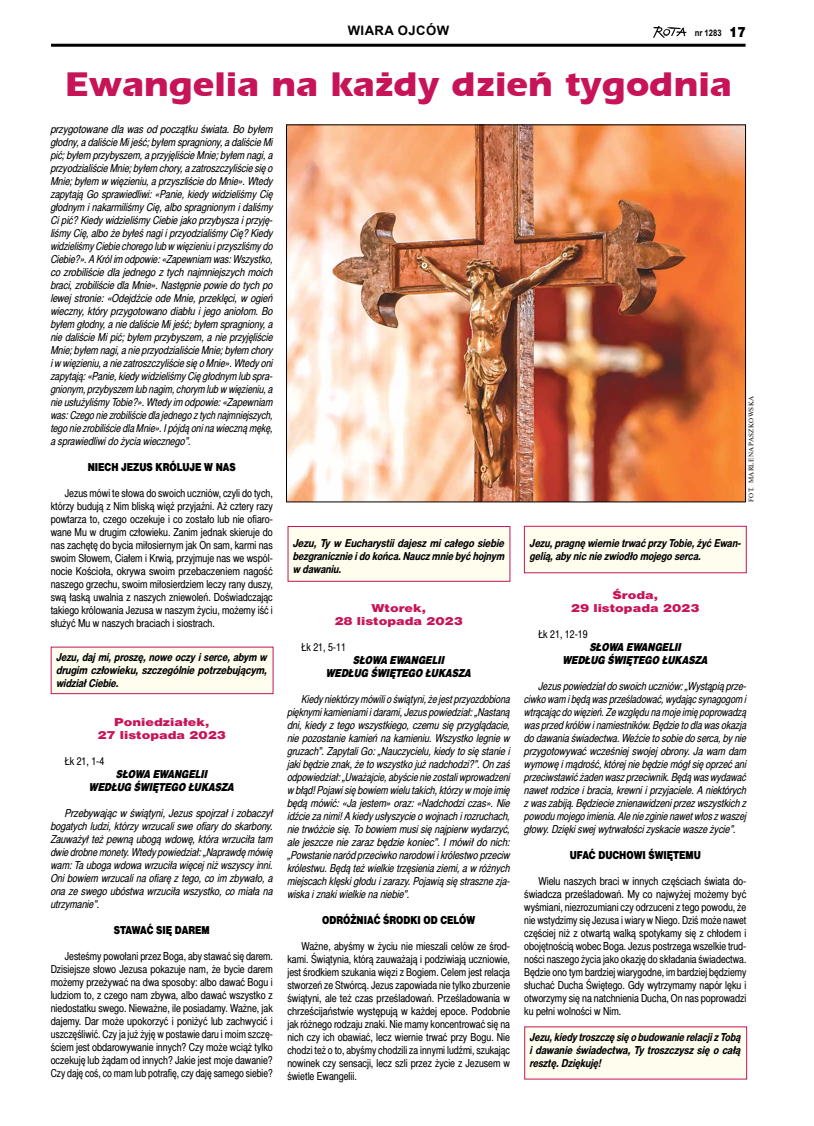
<style>
.page{position:relative;width:814px;height:1126px;background:#fff}
.page>*{position:absolute;margin:0;border:0;box-sizing:border-box;transform-origin:0 0}
.t1{font:700 36px "Erie";color:#c71458}
.t2{font:700 13px "Arial";letter-spacing:.035em;color:#000}
.t3{font:11px/13px "Switzer Cnd EFN";color:#000;text-align:justify}
.t4{font:italic 11px/13px "Switzer Cnd EFN";color:#000;text-align:justify;scale:1.04 1}
.t5{font:italic 11px/13px "Switzer Cnd EFN";color:#000;text-align:justify}
.t6{font:italic 700 11px/13px "Switzer Cnd EFN";color:#000;text-align:justify}
.t7{font:italic 11px/13px "Switzer Cnd EFN Black";color:#000;text-align:center}
.t8{font:italic 700 11px/13px "Switzer Cnd EFN";color:#000;text-align:justify;scale:1.04 1}
.t9{font:11px "Switzer Cnd EFN Black";color:#000}
.t10{font:11px/13px "Switzer Ext EFN Black";color:#c71458;text-align:center}
.t11{font:700 9px "Arial";color:#000;scale:.85 1}
.t12{font:7px "Times New Roman";letter-spacing:.035em;color:#000}
.s1{font-family:"Switzer EFN Black";font-weight:400;font-size:14px}
</style>
<div class="page">
<img style="left:653px;top:27px;width:33px;height:11px">
<hr style="left:51px;top:44px;width:694px;height:3px;background:#000">
<div style="left:524px;top:1026px;width:222px;height:53px;background:#fffdee"></div>
<div style="left:51px;top:647px;width:222px;height:46px;background:#fffdee"></div>
<div style="left:288px;top:526px;width:222px;height:55px;background:#fffdee;border:1px solid #c71458"></div>
<div style="left:524px;top:526px;width:222px;height:47px;background:#fffdee;border:1px solid #c71458"></div>
<img style="left:288px;top:127px;width:455px;height:373px">
<p class="t2" style="left:348px;top:22px;width:103px">WIARA OJCÓW</p>
<h1 class="t1" style="left:65px;top:65px;width:668px">Ewangelia na każdy dzień tygodnia</h1>
<p class="t11" style="left:694px;top:26px;width:62px">NR 1283 <span class="s1">17</span></p>
<p class="t4" style="left:51px;top:123px;width:215px">przygotowane dla was od początku świata. Bo byłem głodny, a daliście Mi jeść; byłem spragniony, a daliście Mi pić; byłem przybyszem, a przyjęliście Mnie; byłem nagi, a przyodzialiście Mnie; byłem chory, a zatroszczyliście się o Mnie; byłem w więzieniu, a przyszliście do Mnie». Wtedy zapytają Go sprawiedliwi: «Panie, kiedy widzieliśmy Cię głodnym i nakarmiliśmy Cię, albo spragnionym i daliśmy Ci pić? Kiedy widzieliśmy Ciebie jako przybysza i przyję&shy;liśmy Cię, albo że byłeś nagi i przyodzialiśmy Cię? Kiedy widzieliśmy Ciebie chorego lub w więzieniu i przyszliśmy do Ciebie?». A Król im odpowie: «Zapewniam was: Wszystko, co zrobiliście dla jednego z tych najmniejszych moich braci, zrobiliście dla Mnie». Następnie powie do tych po lewej stronie: «Odejdźcie ode Mnie, przeklęci, w ogień wieczny, który przygotowano diabłu i jego aniołom. Bo byłem głodny, a nie daliście Mi jeść; byłem spragniony, a nie daliście Mi pić; byłem przybyszem, a nie przyjęliście Mnie; byłem nagi, a nie przyodzialiście Mnie; byłem chory i w więzieniu, a nie zatroszczyliście się o Mnie». Wtedy oni zapytają: «Panie, kiedy widzieliśmy Cię głodnym lub spra&shy;gnionym, przybyszem lub nagim, chorym lub w więzieniu, a nie usłużyliśmy Tobie?». Wtedy im odpowie: «Zapewniam was: Czego nie zrobiliście dla jednego z tych najmniejszych, tego nie zrobiliście dla Mnie». I pójdą oni na wieczną mękę, a sprawiedliwi do życia wiecznego”.</p>
<p class="t9" style="left:88px;top:460px;width:149px">NIECH JEZUS KRÓLUJ E W NAS</p>
<p class="t3" style="left:51px;top:487px;width:224px;text-indent:14px">Jezus mówi te słowa do swoich uczniów, czyli do tych, którzy budują z Nim bliską więź przyjaźni. Aż cztery razy powtarza to, czego oczekuje i co zostało lub nie ofiaro&shy;wane Mu w drugim człowieku. Zanim jednak skieruje do nas zachętę do bycia miłosiernym jak On sam, karmi nas swoim Słowem, Ciałem i Krwią, przyjmuje nas we wspól&shy;nocie Kościoła, okrywa swoim przebaczeniem nagość naszego grzechu, swoim miłosierdziem leczy rany duszy, swą łaską uwalnia z naszych zniewoleń. Doświadczając takiego królowania Jezusa w naszym życiu, możemy iść i służyć Mu w naszych braciach i siostrach.</p>
<p class="t6" style="left:56px;top:650px;width:212px">Jezu, daj mi, proszę, nowe oczy i serce, abym w drugim człowieku, szczególnie potrzebującym, widział Ciebie.</p>
<p class="t10" style="left:97px;top:716px;width:130px">Poniedziałek,<br>27 listopada 2023</p>
<p class="t3" style="left:65px;top:755px;width:41px">Łk 21, 1-4</p>
<p class="t7" style="left:89px;top:768px;width:146px">SŁOWA EWANGELII<br>WEDŁUG ŚWIĘTEGO ŁUKASZA</p>
<p class="t4" style="left:51px;top:807px;width:215px;text-indent:14px">Przebywając w świątyni, Jezus spojrzał i zobaczył bogatych ludzi, którzy wrzucali swe ofiary do skarbony.<br>Zauważył też pewną ubogą wdowę, która wrzuciła tam dwie drobne monety. Wtedy powiedział: „Naprawdę mówię wam: Ta uboga wdowa wrzuciła więcej niż wszyscy inni.<br>Oni bowiem wrzucali na ofiarę z tego, co im zbywało, a ona ze swego ubóstwa wrzuciła wszystko, co miała na utrzymanie”.</p>
<p class="t9" style="left:114px;top:923px;width:97px">STAWAĆ SIĘ DAREM</p>
<p class="t3" style="left:51px;top:950px;width:224px;text-indent:14px">Jesteśmy powołani przez Boga, aby stawać się darem.<br>Dzisiejsze słowo Jezusa pokazuje nam, że bycie darem możemy przeżywać na dwa sposoby: albo dawać Bogu i ludziom to, z czego nam zbywa, albo dawać wszystko z niedostatku swego. Nieważne, ile posiadamy. Ważne, jak dajemy. Dar może upokorzyć i poniżyć lub zachwycić i uszczęśliwić. Czy ja już żyję w postawie daru i moim szczę&shy;ściem jest obdarowywanie innych? Czy może wciąż tylko oczekuję lub żądam od innych? Jakie jest moje dawanie?<br>Czy daję coś, co mam lub potrafię, czy daję samego siebie?</p>
<p class="t8" style="left:293px;top:536px;width:205px">Jezu, Ty w Eucharystii dajesz mi całego siebie bezgranicznie i do końca. Naucz mnie być hojnym w dawaniu.</p>
<p class="t10" style="left:334px;top:602px;width:130px">Wtorek,<br>28 listopada 2023</p>
<p class="t3" style="left:301px;top:641px;width:46px">Łk 21, 5-11</p>
<p class="t7" style="left:326px;top:654px;width:146px">SŁOWA EWANGELII<br>WEDŁUG ŚWIĘTEGO ŁUKASZA</p>
<p class="t5" style="left:287px;top:693px;width:224px;text-indent:14px">Kiedy niektórzy mówili o świątyni, że jest przyozdobiona pięknymi kamieniami i darami, Jezus powiedział: „Nastaną dni, kiedy z tego wszystkiego, czemu się przyglądacie, nie pozostanie kamień na kamieniu. Wszystko legnie w gruzach”. Zapytali Go: „Nauczycielu, kiedy to się stanie i jaki będzie znak, że to wszystko już nadchodzi?”. On zaś odpowiedział: „Uważajcie, abyście nie zostali wprowadzeni w błąd! Pojawi się bowiem wielu takich, którzy w moje imię będą mówić: «Ja jestem» oraz: «Nadchodzi czas». Nie idźcie za nimi! A kiedy usłyszycie o wojnach i rozruchach, nie trwóżcie się. To bowiem musi się najpierw wydarzyć, ale jeszcze nie zaraz będzie koniec”. I mówił do nich: „Powstanie naród przeciwko narodowi i królestwo przeciw królestwu. Będą też wielkie trzęsienia ziemi, a w różnych miejscach klęski głodu i zarazy. Pojawią się straszne zja&shy;wiska i znaki wielkie na niebie”.</p>
<p class="t9" style="left:322px;top:913px;width:154px">ODRÓŻNIAĆ ŚRODKI OD CELÓW</p>
<p class="t3" style="left:287px;top:940px;width:224px;text-indent:14px">Ważne, abyśmy w życiu nie mieszali celów ze środ&shy;kami. Świątynia, którą zauważają i podziwiają uczniowie, jest środkiem szukania więzi z Bogiem. Celem jest relacja stworzeń ze Stwórcą. Jezus zapowiada nie tylko zburzenie świątyni, ale też czas prześladowań. Prześladowania w chrześcijaństwie występują w każdej epoce. Podobnie jak różnego rodzaju znaki. Nie mamy koncentrować się na nich czy ich obawiać, lecz wiernie trwać przy Bogu. Nie chodzi też o to, abyśmy chodzili za innymi ludźmi, szukając nowinek czy sensacji, lecz szli przez życie z Jezusem w świetle Ewangelii.</p>
<p class="t12" style="left:746px;top:502px;width:107px;rotate:-90deg">Fot. marlena Pas zkowska</p>
<p class="t6" style="left:530px;top:536px;width:212px">Jezu, pragnę wiernie trwać przy Tobie, żyć Ewan&shy;gelią, aby nic nie zwiodło mojego serca.</p>
<p class="t10" style="left:571px;top:589px;width:130px">Środa,<br>29 listopada 2023</p>
<p class="t3" style="left:538px;top:628px;width:51px">Łk 21, 12-19</p>
<p class="t7" style="left:563px;top:641px;width:146px">SŁOWA EWANGELII<br>WEDŁUG ŚWIĘTEGO ŁUKASZA</p>
<p class="t5" style="left:524px;top:680px;width:224px;text-indent:14px">Jezus powiedział do swoich uczniów: „Wystąpią prze&shy;ciwko wam i będą was prześladować, wydając synagogom i wtrącając do więzień. Ze względu na moje imię poprowadzą was przed królów i namiestników. Będzie to dla was okazja do dawania świadectwa. Weźcie to sobie do serca, by nie przygotowywać wcześniej swojej obrony. Ja wam dam wymowę i mądrość, której nie będzie mógł się oprzeć ani przeciwstawić żaden wasz przeciwnik. Będą was wydawać nawet rodzice i bracia, krewni i przyjaciele. A niektórych z was zabiją. Będziecie znienawidzeni przez wszystkich z powodu mojego imienia. Ale nie zginie nawet włos z waszej głowy. Dzięki swej wytrwałości zyskacie wasze życie”.</p>
<p class="t9" style="left:569px;top:848px;width:131px">UFAĆ DUCHOWI ŚWIĘTEMU</p>
<p class="t3" style="left:524px;top:875px;width:224px;text-indent:14px">Wielu naszych braci w innych częściach świata do&shy;świadcza prześladowań. My co najwyżej możemy być wyśmiani, niezrozumiani czy odrzuceni z tego powodu, że nie wstydzimy się Jezusa i wiary w Niego. Dziś może nawet częściej niż z otwartą walką spotykamy się z chłodem i obojętnością wobec Boga. Jezus postrzega wszelkie trud&shy;ności naszego życia jako okazję do składania świadectwa.<br>Będzie ono tym bardziej wiarygodne, im bardziej będziemy słuchać Ducha Świętego. Gdy wytrzymamy napór lęku i otworzymy się na natchnienia Ducha, On nas poprowadzi ku pełni wolności w Nim.</p>
<p class="t6" style="left:530px;top:1030px;width:212px">Jezu, kiedy troszczę się o budowanie relacji z Tobą i dawanie świadectwa, Ty troszczysz się o całą resztę. Dziękuję!</p>
</div>
